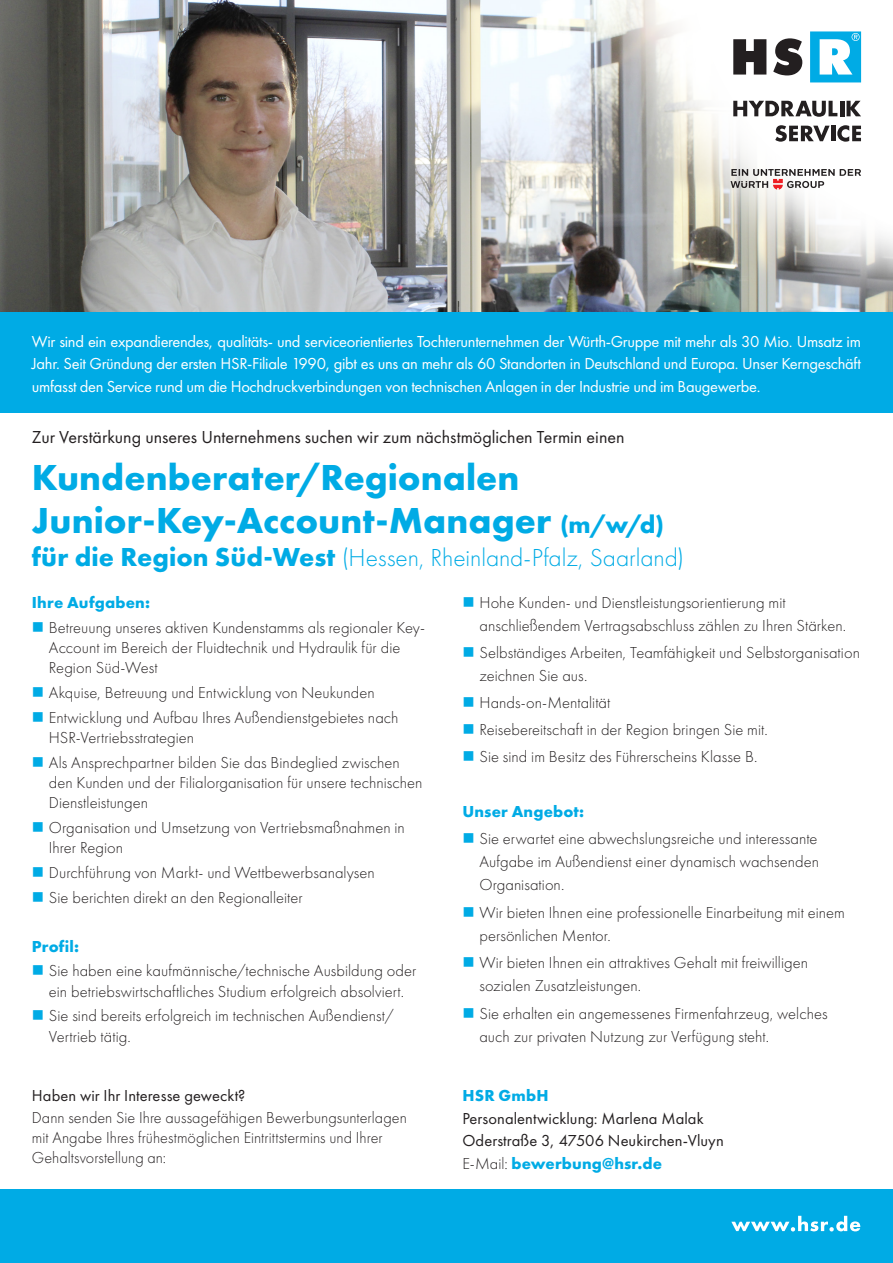
<style>
.page{position:relative;width:893px;height:1263px;background:#fff}
.page>*{position:absolute;margin:0;border:0;box-sizing:border-box;transform-origin:0 0}
.Servicetech{font:700 37.5px "Futura PT";color:#00abe5}
.Servicetech-2{font:300 25.5px "Futura PT";color:#00abe5}
.Für_die_Reg{font:18px "Futura PT";color:#231f20}
.Für_die_Reg-2{font:300 16.5px/20.4px "Futura PT";letter-spacing:.005em;color:#231f20}
.Wir_sind_ein{font:16.5px/22.5px "Futura PT";letter-spacing:-.02em;color:#fff;text-align:justify}
.Ihre_aufgaben{font:16.5px/22.5px "Futura PT";letter-spacing:.005em;color:#231f20}
.Ihre_aufgaben-2{font:700 16.5px "Futura PT";letter-spacing:.01em;color:#00abe5}
.Für_die_Reg-3{font:16.5px "Futura PT";letter-spacing:.005em;color:#231f20}
.s1{font-size:25.5px}
.s2{font-weight:700;font-size:27px}
.s3{color:#00abe5}
.s4{font-weight:700;color:#00abe5}
.s5{font-weight:300;color:#231f20}
</style>
<div class="page">
<img style="left:0;top:0;width:591px;height:312px">
<img style="left:591px;top:0;width:302px;height:312px">
<svg style="left:690px;top:0;width:203px;height:231px"></svg>
<div style="left:0;top:1189px;width:893px;height:74px;background:#00abe5"></div>
<svg style="left:730px;top:169px;width:131px;height:21px"></svg>
<svg style="left:733px;top:38px;width:69px;height:37px"></svg>
<svg style="left:810px;top:31px;width:51px;height:51px"></svg>
<svg style="left:733px;top:101px;width:104px;height:16px"></svg>
<hr style="left:840px;top:101px;width:4px;height:15px;background:#231f20">
<svg style="left:846px;top:101px;width:15px;height:15px"></svg>
<svg style="left:775px;top:125px;width:55px;height:17px"></svg>
<hr style="left:831px;top:126px;width:4px;height:15px;background:#231f20">
<svg style="left:837px;top:125px;width:24px;height:17px"></svg>
<svg style="left:731px;top:1216px;width:129px;height:15px"></svg>
<div style="left:0;top:312px;width:893px;height:100px;background:#00abe5"></div>
<p class="Wir_sind_ein" style="left:32px;top:330px;width:831px">Wir sind ein expandierendes, qualitäts- und serviceorientiertes Tochterunternehmen der Würth-Gruppe mit mehr als 30 Mio. Umsatz im Jahr. Seit Gründung der ersten HSR-Filiale 1990, gibt es uns an mehr als 60 Standorten in Deutschland und Europa. Unser Kerngeschäft umfasst den Service rund um die Hochdruckverbindungen von technischen Anlagen in der Industrie und im Baugewerbe.</p>
<p class="Für_die_Reg" style="left:32px;top:427px;width:594px">Zur Verstärkung unseres Unternehmens suchen wir zum nächstmöglichen Termin einen</p>
<p class="Servicetech" style="left:32px;top:454px;width:489px">Kundenberater/Regionalen</p>
<p class="Servicetech" style="left:32px;top:496px;width:634px">Junior-Key-Account-Manager <span class="s1">(m/w/d)</span></p>
<p class="Servicetech-2" style="left:32px;top:543px;width:654px"><span class="s2">für die Region Süd-West</span> (Hessen, Rheinland-Pfalz, Saarland)</p>
<p class="Ihre_aufgaben-2" style="left:32px;top:592px;width:120px">Ihre Aufgaben:</p>
<p class="Für_die_Reg-2" style="left:49px;top:617px;width:378px;text-indent:-17px"><span class="s3">■</span> Betreuung unseres aktiven Kundenstamms als regionaler Key-<br>Account im Bereich der Fluidtechnik und Hydraulik für die<br>Region Süd-West</p>
<p class="Für_die_Reg-2" style="left:32px;top:682px;width:344px"><span class="s3">■</span> Akquise, Betreuung und Entwicklung von Neukunden</p>
<p class="Für_die_Reg-2" style="left:49px;top:707px;width:351px;text-indent:-17px"><span class="s3">■</span> Entwicklung und Aufbau Ihres Außendienstgebietes nach<br>HSR-Vertriebsstrategien</p>
<p class="Für_die_Reg-2" style="left:49px;top:752px;width:375px;text-indent:-17px"><span class="s3">■</span> Als Ansprechpartner bilden Sie das Bindeglied zwischen den Kunden und der Filialorganisation für unsere technischen<br>Dienstleistungen</p>
<p class="Für_die_Reg-2" style="left:49px;top:817px;width:357px;text-indent:-17px"><span class="s3">■</span> Organisation und Umsetzung von Vertriebsmaßnahmen in<br>Ihrer Region</p>
<p class="Für_die_Reg-2" style="left:32px;top:862px;width:344px"><span class="s3">■</span> Durchführung von Markt- und Wettbewerbsanalysen</p>
<p class="Für_die_Reg-2" style="left:32px;top:887px;width:272px"><span class="s3">■</span> Sie berichten direkt an den Regionalleiter</p>
<p class="Ihre_aufgaben-2" style="left:32px;top:936px;width:49px">Profil:</p>
<p class="Für_die_Reg-2" style="left:32px;top:961px;width:386px;text-align:center"><span class="s3">■</span> Sie haben eine kaufmännische/technische Ausbildung oder ein betriebswirtschaftliches Studium erfolgreich absolviert.</p>
<p class="Für_die_Reg-2" style="left:49px;top:1006px;width:347px;text-indent:-17px"><span class="s3">■</span> Sie sind bereits erfolgreich im technischen Außendienst/<br>Vertrieb tätig.</p>
<p class="Für_die_Reg-2" style="left:479px;top:591px;width:368px;line-height:22.8px;text-indent:-17px"><span class="s3">■</span> Hohe Kunden- und Dienstleistungsorientierung mit anschließendem Vertragsabschluss zählen zu Ihren Stärken.</p>
<p class="Für_die_Reg-2" style="left:479px;top:641px;width:382px;line-height:22.8px;text-indent:-17px"><span class="s3">■</span> Selbständiges Arbeiten, Teamfähigkeit und Selbstorganisation zeichnen Sie aus.</p>
<p class="Für_die_Reg-2" style="left:462px;top:692px;width:149px"><span class="s3">■</span> Hands-on-Mentalität</p>
<p class="Für_die_Reg-2" style="left:462px;top:719px;width:307px"><span class="s3">■</span> Reisebereitschaft in der Region bringen Sie mit.</p>
<p class="Für_die_Reg-2" style="left:462px;top:746px;width:296px"><span class="s3">■</span> Sie sind im Besitz des Führerscheins Klasse B.</p>
<p class="Ihre_aufgaben-2" style="left:462px;top:800px;width:123px">Unser Angebot:</p>
<p class="Für_die_Reg-2" style="left:479px;top:827px;width:341px;line-height:23.1px;text-align:justify;text-indent:-17px"><span class="s3">■</span> Sie erwartet eine abwechslungsreiche und interessante Aufgabe im Außendienst einer dynamisch wachsenden Organisation.</p>
<p class="Für_die_Reg-2" style="left:479px;top:901px;width:367px;line-height:23.1px;text-indent:-17px"><span class="s3">■</span> Wir bieten Ihnen eine professionelle Einarbeitung mit einem persönlichen Mentor.</p>
<p class="Für_die_Reg-2" style="left:479px;top:951px;width:330px;line-height:23.1px;text-indent:-17px"><span class="s3">■</span> Wir bieten Ihnen ein attraktives Gehalt mit freiwilligen sozialen Zusatzleistungen.</p>
<p class="Für_die_Reg-2" style="left:479px;top:1002px;width:350px;line-height:23.1px;text-indent:-17px"><span class="s3">■</span> Sie erhalten ein angemessenes Firmenfahrzeug, welches auch zur privaten Nutzung zur Verfügung steht.</p>
<p class="Für_die_Reg-3" style="left:32px;top:1086px;width:215px">Haben wir Ihr Interesse geweckt?</p>
<p class="Für_die_Reg-2" style="left:32px;top:1108px;width:376px;line-height:19.8px">Dann senden Sie Ihre aussagefähigen Bewerbungsunterlagen mit Angabe Ihres frühestmöglichen Eintrittstermins und Ihrer<br>Gehaltsvorstellung an:</p>
<p class="Ihre_aufgaben" style="left:462px;top:1084px;width:243px"><span class="s4">HSR GmbH<br></span>Personalentwicklung: Marlena Malak</p>
<p class="Ihre_aufgaben" style="left:462px;top:1129px;width:263px">Oderstraße 3, 47506 Neukirchen-Vluyn</p>
<p class="Ihre_aufgaben-2" style="left:462px;top:1152px;width:201px"><span class="s5">E-Mail:</span> bewerbung@hsr.de</p>
</div>
